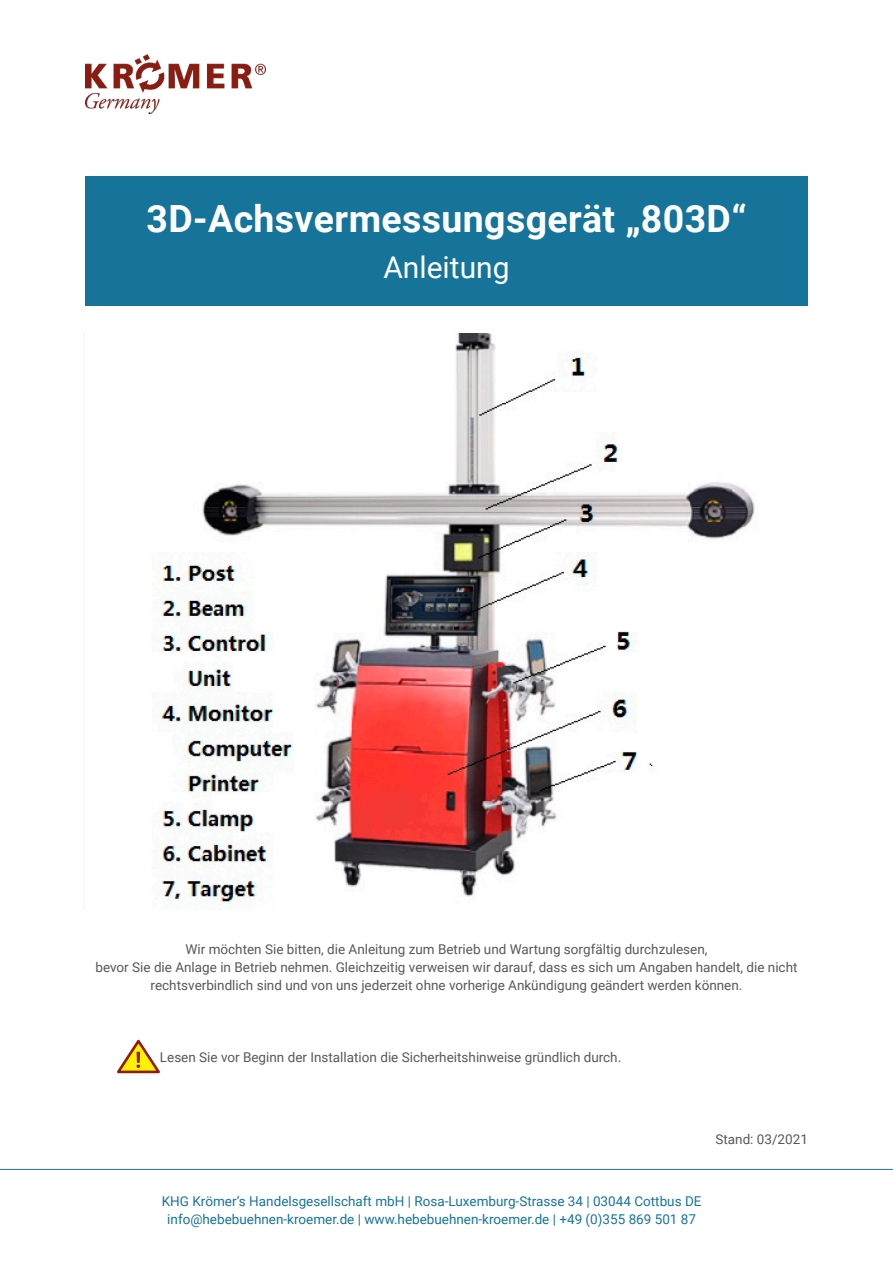
<style>
.page{position:relative;width:893px;height:1263px;background:#fff}
.page>*{position:absolute;margin:0;border:0;box-sizing:border-box;transform-origin:0 0}
.t1{font:700 37.5px "Roboto";letter-spacing:.01em;color:#fff}
.t2{font:30px "Roboto";color:#fff}
.t3{font:13.5px/18px "Roboto";color:#57585a;text-align:center}
.t4{font:13.5px/18px "Roboto";color:#16749b;text-align:center}
</style>
<div class="page">
<div style="left:85px;top:177px;width:723px;height:129px;background:#16749b"></div>
<img style="left:152px;top:333px;width:603px;height:576px">
<hr style="left:0;top:1169px;width:893px;height:1px;background:#16749b">
<img style="left:85px;top:54px;width:181px;height:60px">
<svg style="left:117px;top:1039px;width:43px;height:35px"></svg>
<p class="t1" style="left:146px;top:192px;width:602px">3D-Achsvermessungsgerät „803D“</p>
<p class="t2" style="left:383px;top:247px;width:128px">Anleitung</p>
<p class="t3" style="left:96px;top:940px;width:703px">Wir möchten Sie bitten, die Anleitung zum Betrieb und Wartung sorgfältig durchzulesen,<br>bevor Sie die Anlage in Betrieb nehmen. Gleichzeitig verweisen wir darauf, dass es sich um Angaben handelt, die nicht rechtsverbindlich sind und von uns jederzeit ohne vorherige Ankündigung geändert werden können.</p>
<p class="t3" style="left:160px;top:1048px;width:463px">Lesen Sie vor Beginn der Installation die Sicherheitshinweise gründlich durch.</p>
<p class="t3" style="left:715px;top:1129px;width:94px">Stand: 03/2021</p>
<p class="t4" style="left:162px;top:1192px;width:541px">KHG Krömer‘s Handelsgesellschaft mbH | Rosa-Luxemburg-Strasse 34 | 03044 Cottbus DE info@hebebuehnen-kroemer.de | www.hebebuehnen-kroemer.de | +49 (0)355 869 501 87</p>
</div>
